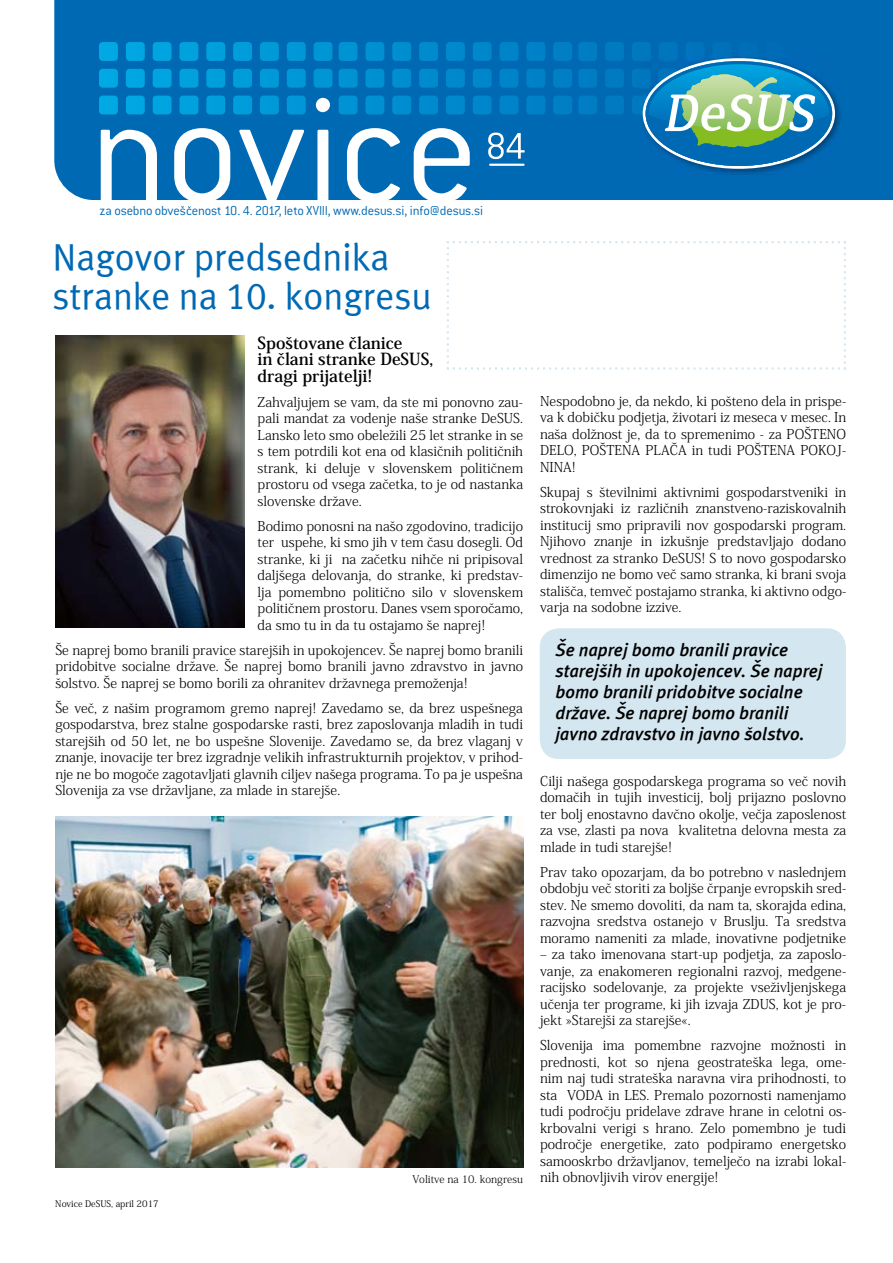
<style>
.page{position:relative;width:893px;height:1263px;background:#fff}
.page>*{position:absolute;margin:0;border:0;box-sizing:border-box;transform-origin:0 0}
.t1{font:37.5px/39px "Meta Normal Roman";color:#0069b4}
.t2{font:italic 500 18px/21px "Meta";color:#000}
.t3{font:700 16.5px/16.5px "Koz Min Pr 6 N";color:#000}
.t4{font:300 14.25px "Conduit ITC Std";letter-spacing:-.015em;color:#0069b4}
.t5{font:300 13.5px/16.5px "Koz Min Pr 6 N";color:#000;text-align:justify}
.t6{font:300 10.5px "Koz Min Pr 6 N";color:#000}
.t7{font:9px "Koz Min Pr 6 N";color:#000}
.s1{font-family:"Meta Normal Caps"}
</style>
<div class="page">
<img style="left:54px;top:0;width:839px;height:1168px">
<p class="t4" style="left:99px;top:202px;width:385px">za osebno obvešcenost 10. 4. 2017, leto XVIII, www.desus.si, info@desus.si</p>
<h1 class="t1" style="left:52px;top:236px;width:381px">Nagovor predsednika stranke na <span class="s1">10.</span> kongresu</h1>
<p class="t3" style="left:258px;top:335px;width:177px">Spoštovane članice<br>in člani stranke DeSUS, dragi prijatelji!</p>
<p class="t5" style="left:258px;top:394px;width:267px">Zahvaljujem se vam, da ste mi ponovno zau&shy;pali mandat za vodenje naše stranke DeSUS.<br>Lansko leto smo obeležili 25 let stranke in se s tem potrdili kot ena od klasičnih političnih strank, ki deluje v slovenskem političnem prostoru od vsega začetka, to je od nastanka slovenske države.</p>
<p class="t5" style="left:258px;top:518px;width:267px">Bodimo ponosni na našo zgodovino, tradicijo ter uspehe, ki smo jih v tem času dosegli. Od stranke, ki ji na začetku nihče ni pripisoval daljšega delovanja, do stranke, ki predstav&shy;lja pomembno politično silo v slovenskem političnem prostoru. Danes vsem sporočamo, da smo tu in da tu ostajamo še naprej!</p>
<p class="t5" style="left:55px;top:642px;width:469px">Še naprej bomo branili pravice starejših in upokojencev. Še naprej bomo branili pridobitve socialne države. Še naprej bomo branili javno zdravstvo in javno šolstvo. Še naprej se bomo borili za ohranitev državnega premoženja!</p>
<p class="t5" style="left:55px;top:700px;width:469px">Še več, z našim programom gremo naprej! Zavedamo se, da brez uspešnega gospodarstva, brez stalne gospodarske rasti, brez zaposlovanja mladih in tudi starejših od 50 let, ne bo uspešne Slovenije. Zavedamo se, da brez vlaganj v znanje, inovacije ter brez izgradnje velikih infrastrukturnih projektov, v prihod&shy;nje ne bo mogoče zagotavljati glavnih ciljev našega programa. To pa je uspešna Slovenija za vse državljane, za mlade in starejše.</p>
<p class="t7" style="left:55px;top:1198px;width:105px">Novice Desus, april 2017</p>
<p class="t6" style="left:413px;top:1173px;width:112px">Volitve na 10. kongresu</p>
<p class="t5" style="left:540px;top:393px;width:308px">Nespodobno je, da nekdo, ki pošteno dela in prispe&shy;va k dobičku podjetja, životari iz meseca v mesec. In naša dolžnost je, da to spremenimo - za POŠTENO DELO, POŠTENA PLAČA in tudi POŠTENA POKOJ-NINA!</p>
<p class="t5" style="left:540px;top:484px;width:308px">Skupaj s številnimi aktivnimi gospodarstveniki in strokovnjaki iz različnih znanstveno-raziskovalnih institucij smo pripravili nov gospodarski program.<br>Njihovo znanje in izkušnje predstavljajo dodano vrednost za stranko DeSUS! S to novo gospodarsko dimenzijo ne bomo več samo stranka, ki brani svoja stališča, temveč postajamo stranka, ki aktivno odgo&shy;varja na sodobne izzive.</p>
<h2 class="t2" style="left:555px;top:638px;width:269px">Še naprej bomo branili pravice starejših in upokojencev. Še naprej bomo branili pridobitve socialne države. Še naprej bomo branili javno zdravstvo in javno šolstvo.</h2>
<p class="t5" style="left:540px;top:773px;width:308px">Cilji našega gospodarskega programa so več novih domačih in tujih investicij, bolj prijazno poslovno ter bolj enostavno davčno okolje, večja zaposlenost za vse, zlasti pa nova kvalitetna delovna mesta za mlade in tudi starejše!</p>
<p class="t5" style="left:540px;top:864px;width:308px">Prav tako opozarjam, da bo potrebno v naslednjem obdobju več storiti za boljše črpanje evropskih sred&shy;stev. Ne smemo dovoliti, da nam ta, skorajda edina, razvojna sredstva ostanejo v Bruslju. Ta sredstva moramo nameniti za mlade, inovativne podjetnike</p>
<p class="t5" style="left:540px;top:946px;width:308px">– za tako imenovana start-up podjetja, za zaposlo&shy;vanje, za enakomeren regionalni razvoj, medgene&shy;racijsko sodelovanje, za projekte vseživljenjskega učenja ter programe, ki jih izvaja ZDUS, kot je pro&shy;jekt »Starejši za starejše«.</p>
<p class="t5" style="left:540px;top:1037px;width:308px">Slovenija ima pomembne razvojne možnosti in prednosti, kot so njena geostrateška lega, ome&shy;nim naj tudi strateška naravna vira prihodnosti, to sta VODA in LES. Premalo pozornosti namenjamo tudi področju pridelave zdrave hrane in celotni os&shy;krbovalni verigi s hrano. Zelo pomembno je tudi področje energetike, zato podpiramo energetsko samooskrbo državljanov, temelječo na izrabi lokal&shy;nih obnovljivih virov energije!</p>
</div>
